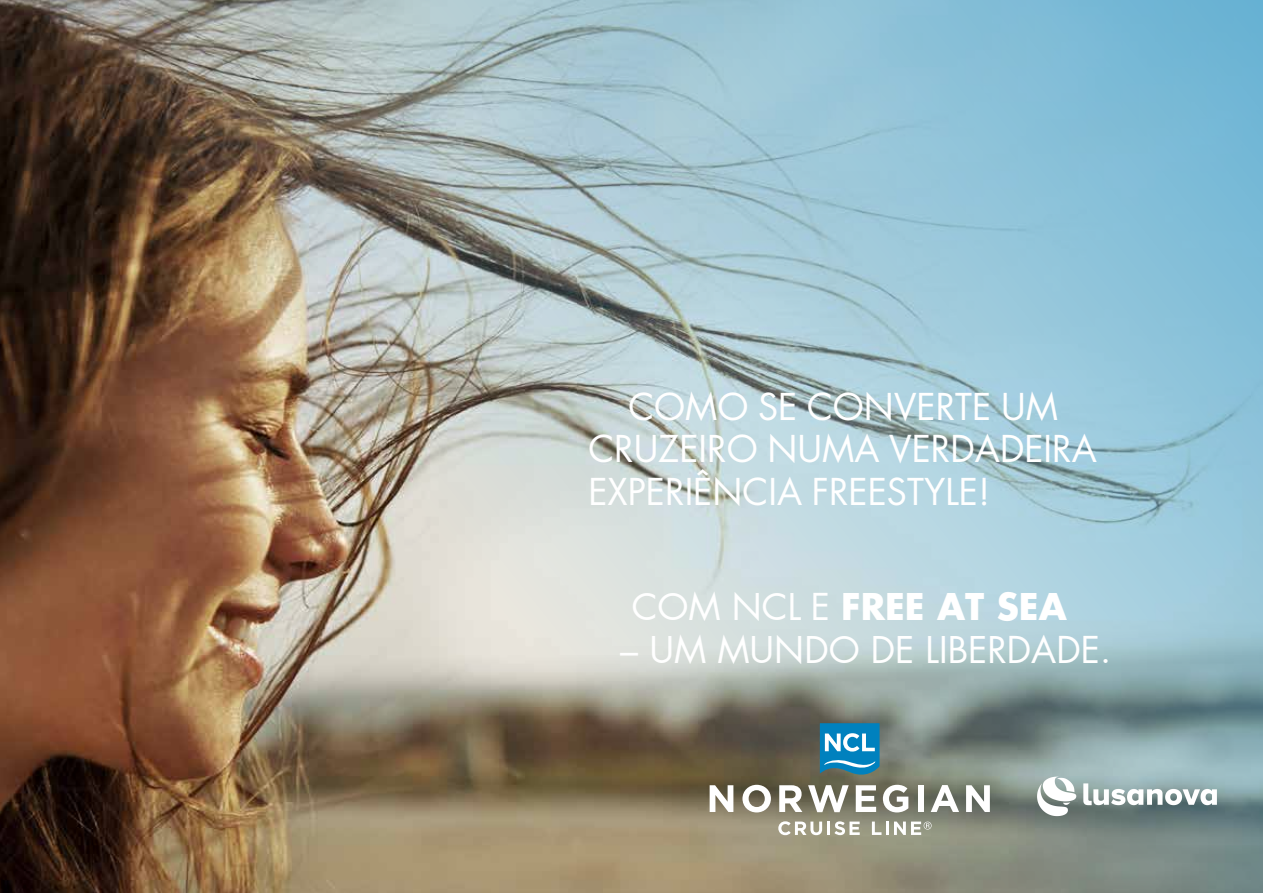
<style>
.page{position:relative;width:1263px;height:893px;background:#fff}
.page>*{position:absolute;margin:0;border:0;box-sizing:border-box;transform-origin:0 0}
.t1{font:36px/42.3px "Futura Std";color:#fff}
.t2{font:36px "Futura LT Pro";color:#fff}
.t3{font:700 36px "Futura LT Pro";color:#fff}
.s1{font-weight:400}
.s2{font-family:"Futura Std";font-weight:400}
.s3{font-family:"Futura Std"}
</style>
<div class="page">
<img style="left:0;top:0;width:1263px;height:893px">
<svg style="left:820px;top:723px;width:59px;height:53px;background:#3795bf"></svg>
<svg style="left:710px;top:785px;width:23px;height:27px"></svg>
<svg style="left:742px;top:785px;width:29px;height:27px"></svg>
<svg style="left:779px;top:785px;width:23px;height:27px"></svg>
<svg style="left:808px;top:785px;width:41px;height:27px"></svg>
<svg style="left:856px;top:785px;width:20px;height:27px"></svg>
<svg style="left:883px;top:785px;width:25px;height:27px"></svg>
<div style="left:917px;top:785px;width:6px;height:27px;background:#fff"></div>
<svg style="left:931px;top:785px;width:28px;height:27px"></svg>
<svg style="left:966px;top:785px;width:24px;height:27px"></svg>
<svg style="left:778px;top:821px;width:44px;height:14px"></svg>
<hr style="left:827px;top:821px;width:3px;height:14px;background:#fff">
<svg style="left:834px;top:821px;width:26px;height:14px"></svg>
<svg style="left:872px;top:821px;width:9px;height:14px"></svg>
<hr style="left:886px;top:821px;width:3px;height:14px;background:#fff">
<svg style="left:894px;top:821px;width:37px;height:14px"></svg>
<img style="left:1030px;top:728px;width:194px;height:138px">
<p class="t1" style="left:588px;top:386px;width:510px;text-indent:40px">COMO SE CONVERTE UM<br>CRUZEIRO NUMA VERDADEIRA<br>EXPERIÊNCIA FREESTYLE!</p>
<p class="t3" style="left:632px;top:578px;width:437px"><span class="s1">CO</span><span class="s2">M</span> <span class="s1">NCL</span> <span class="s2">E</span> FREE AT SEA</p>
<p class="t2" style="left:620px;top:625px;width:492px">– U<span class="s3">M</span> MUNDO DE LIBER<span class="s3">DADE</span>.</p>
</div>
